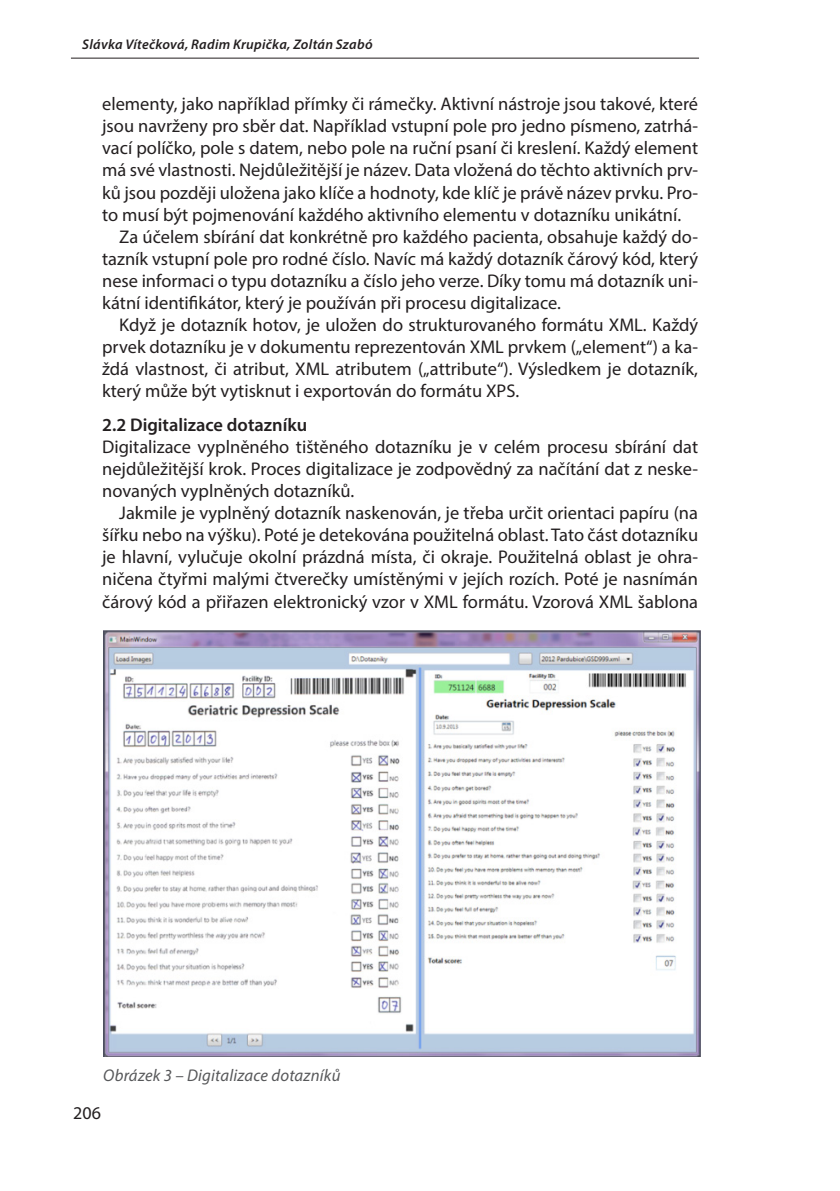
<style>
.page{position:relative;width:840px;height:1191px;background:#fff}
.page>*{position:absolute;margin:0;border:0;box-sizing:border-box;transform-origin:0 0}
.zakladni{font:18.4px/22px "Myriad Pro";color:#231f20;text-align:justify}
.prvni_odstavec{font:18.4px/22px "Myriad Pro";color:#231f20;text-align:justify}
.zvyraznění{font:600 18.4px "Myriad Pro";color:#231f20}
.t1{font:18px "Myriad Pro";color:#231f20}
.t2{font:italic 17px "Myriad Pro";letter-spacing:.015em;color:#57585a}
.t3{font:italic 600 14px "Myriad Pro";letter-spacing:.02em;color:#231f20}
</style>
<div class="page">
<hr style="left:71px;top:58px;width:627px;height:1px;background:#231f20">
<img style="left:103px;top:631px;width:597px;height:425px">
<p class="t3" style="left:82px;top:35px;width:292px">Slávka Vítečková, Radim Krupička, Zoltán Szabó</p>
<p class="prvni_odstavec" style="left:102px;top:93px;width:597px">elementy, jako například přímky či rámečky. Aktivní nástroje jsou takové, které jsou navrženy pro sběr dat. Například vstupní pole pro jedno písmeno, zatrhá&shy;vací políčko, pole s datem, nebo pole na ruční psaní či kreslení. Každý element má své vlastnosti. Nejdůležitější je název. Data vložená do těchto aktivních prv&shy;ků jsou později uložena jako klíče a hodnoty, kde klíč je právě název prvku. Pro&shy;to musí být pojmenování každého aktivního elementu v dotazníku unikátní.</p>
<p class="zakladni" style="left:102px;top:225px;width:597px;text-indent:17px">Za účelem sbírání dat konkrétně pro každého pacienta, obsahuje každý do&shy;tazník vstupní pole pro rodné číslo. Navíc má každý dotazník čárový kód, který nese informaci o typu dotazníku a číslo jeho verze. Díky tomu má dotazník uni&shy;kátní identifikátor, který je používán při procesu digitalizace.</p>
<p class="zakladni" style="left:102px;top:314px;width:597px;text-indent:17px">Když je dotazník hotov, je uložen do strukturovaného formátu XML. Každý prvek dotazníku je v dokumentu reprezentován XML prvkem („element“) a ka&shy;ždá vlastnost, či atribut, XML atributem („attribute“). Výsledkem je dotazník, který může být vytisknut i exportován do formátu XPS.</p>
<p class="zvyraznění" style="left:102px;top:413px;width:206px">2.2 Digitalizace dotazníku</p>
<p class="prvni_odstavec" style="left:102px;top:435px;width:597px">Digitalizace vyplněného tištěného dotazníku je v celém procesu sbírání dat nejdůležitější krok. Proces digitalizace je zodpovědný za načítání dat z neske&shy;novaných vyplněných dotazníků.</p>
<p class="zakladni" style="left:102px;top:501px;width:597px;text-indent:17px">Jakmile je vyplněný dotazník naskenován, je třeba určit orientaci papíru (na šířku nebo na výšku). Poté je detekována použitelná oblast. Tato část dotazníku je hlavní, vylučuje okolní prázdná místa, či okraje. Použitelná oblast je ohra&shy;ničena čtyřmi malými čtverečky umístěnými v jejích rozích. Poté je nasnímán čárový kód a přiřazen elektronický vzor v XML formátu. Vzorová XML šablona</p>
<p class="t2" style="left:103px;top:1064px;width:239px">Obrázek 3 – Digitalizace dotazníků</p>
<p class="t1" style="left:73px;top:1102px;width:29px">206</p>
</div>
